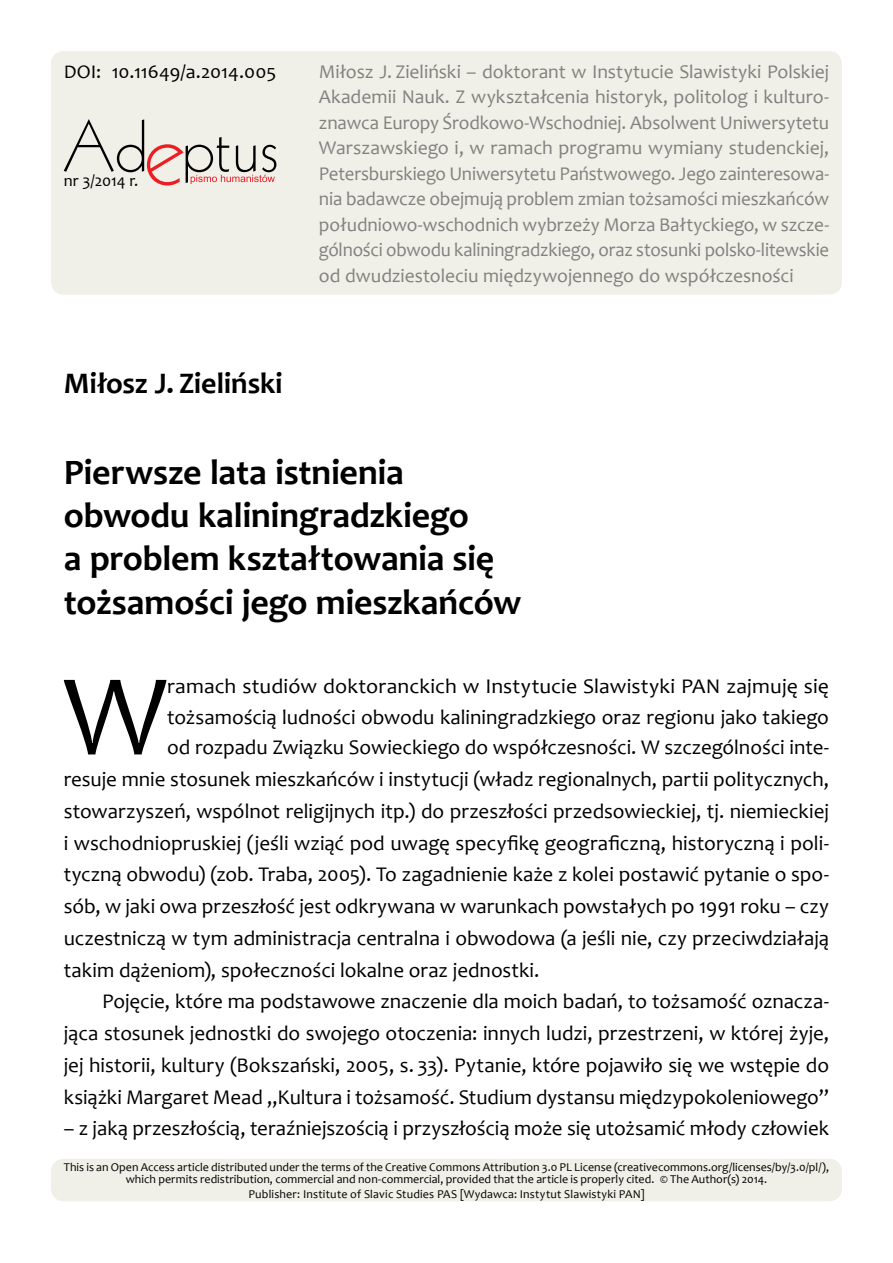
<style>
.page{position:relative;width:893px;height:1263px;background:#fff}
.page>*{position:absolute;margin:0;border:0;box-sizing:border-box;transform-origin:0 0}
.N_ormal_inicjał{font:117.3px "Candara";color:#000}
.Tytuł_artykułu{font:700 36px/43.2px "Candara";letter-spacing:-.005em;color:#000}
.Nazwisko{font:700 30px "Candara";letter-spacing:-.005em;color:#000}
.N_ormal_inicjał-2{font:21px "Candara";color:#000}
.norm{font:21px/31.8px "Candara";letter-spacing:-.005em;color:#000;text-align:justify}
.N_ormal_inicjał-3{font:21px "Candara";color:#000;scale:1.04 1}
.informacje_o_autorze{font:19.5px/25.5px "Candara";color:#818280;text-align:justify}
.indeks_DOI{font:19.35px "Candara";letter-spacing:-.005em;color:#000;scale:1.04 1}
.numer_wydania{font:16.5px "Candara";letter-spacing:-.01em;color:#000}
.notka_lioencyjna{font:12px/12.8px "Candara";color:#000;text-align:center}
</style>
<div class="page">
<div style="left:51px;top:1159px;width:791px;height:42px;background:#f0efe8;border-radius:13px"></div>
<div style="left:51px;top:51px;width:791px;height:244px;background:#f0efe8;border-radius:13px"></div>
<svg style="left:64px;top:119px;width:212px;height:67px"></svg>
<p class="indeks_DOI" style="left:64px;top:59px;width:206px">DOI: 10.11649/a.2014.005</p>
<p class="numer_wydania" style="left:64px;top:170px;width:76px">nr 3/2014 r.</p>
<p class="Nazwisko" style="left:64px;top:364px;width:220px">Miłosz J. Zieliński</p>
<p class="informacje_o_autorze" style="left:319px;top:59px;width:512px">Miłosz J. Zieliński – doktorant w Instytucie Slawistyki Polskiej Akademii Nauk. Z wykształcenia historyk, politolog i kulturo&shy;znawca Europy Środkowo-Wschodniej. Absolwent Uniwersytetu Warszawskiego i, w ramach programu wymiany studenckiej, Petersburskiego Uniwersytetu Państwowego. Jego zainteresowa&shy;nia badawcze obejmują problem zmian tożsamości mieszkańców południowo-wschodnich wybrzeży Morza Bałtyckiego, w szcze&shy;gólności obwodu kaliningradzkiego, oraz stosunki polsko-litewskie od dwudziestoleciu międzywojennego do współczesności</p>
<p class="Tytuł_artykułu" style="left:64px;top:450px;width:459px">Pierwsze lata istnienia obwodu kaliningradzkiego<br>a problem kształtowania się tożsamości jego mieszkańców</p>
<p class="N_ormal_inicjał" style="left:63px;top:643px;width:105px">W</p>
<p class="N_ormal_inicjał-3" style="left:167px;top:673px;width:638px">ramach studiów doktoranckich w Instytucie Slawistyki PAN zajmuję się</p>
<p class="N_ormal_inicjał-2" style="left:167px;top:704px;width:663px">tożsamością ludności obwodu kaliningradzkiego oraz regionu jako takiego</p>
<p class="N_ormal_inicjał-2" style="left:167px;top:734px;width:664px">od rozpadu Związku Sowieckiego do współczesności. W szczególności inte-</p>
<p class="N_ormal_inicjał-2" style="left:64px;top:766px;width:767px">resuje mnie stosunek mieszkańców i instytucji (władz regionalnych, partii politycznych,</p>
<p class="N_ormal_inicjał-2" style="left:64px;top:798px;width:767px">stowarzyszeń, wspólnot religijnych itp.) do przeszłości przedsowieckiej, tj. niemieckiej</p>
<p class="N_ormal_inicjał-2" style="left:64px;top:830px;width:767px">i wschodniopruskiej (jeśli wziąć pod uwagę specyfikę geograficzną, historyczną i poli-</p>
<p class="N_ormal_inicjał-2" style="left:64px;top:861px;width:767px">tyczną obwodu) (zob. Traba, 2005). To zagadnienie każe z kolei postawić pytanie o spo-</p>
<p class="N_ormal_inicjał-2" style="left:64px;top:893px;width:767px">sób, w jaki owa przeszłość jest odkrywana w warunkach powstałych po 1991 roku – czy</p>
<p class="N_ormal_inicjał-2" style="left:64px;top:925px;width:767px">uczestniczą w tym administracja centralna i obwodowa (a jeśli nie, czy przeciwdziałają</p>
<p class="N_ormal_inicjał-2" style="left:64px;top:957px;width:477px">takim dążeniom), społeczności lokalne oraz jednostki.</p>
<p class="norm" style="left:64px;top:985px;width:767px;text-indent:38px">Pojęcie, które ma podstawowe znaczenie dla moich badań, to tożsamość oznacza&shy;jąca stosunek jednostki do swojego otoczenia: innych ludzi, przestrzeni, w której żyje, jej historii, kultury (Bokszański, 2005, s. 33). Pytanie, które pojawiło się we wstępie do książki Margaret Mead „Kultura i tożsamość. Studium dystansu międzypokoleniowego”</p>
<p class="norm" style="left:64px;top:1112px;width:767px">– z jaką przeszłością, teraźniejszością i przyszłością może się utożsamić młody człowiek</p>
<p class="notka_lioencyjna" style="left:64px;top:1160px;width:767px">This is an Open Access article distributed under the terms of the Creative Commons Attribution 3.0 PL License (creativecommons.org/licenses/by/3.0/pl/), which permits redistribution, commercial and non-commercial, provided that the article is properly cited. © The Author(s) 2014.</p>
<p class="notka_lioencyjna" style="left:248px;top:1188px;width:398px">Publisher: Institute of Slavic Studies PAS [Wydawca: Instytut Slawistyki PAN]</p>
</div>
